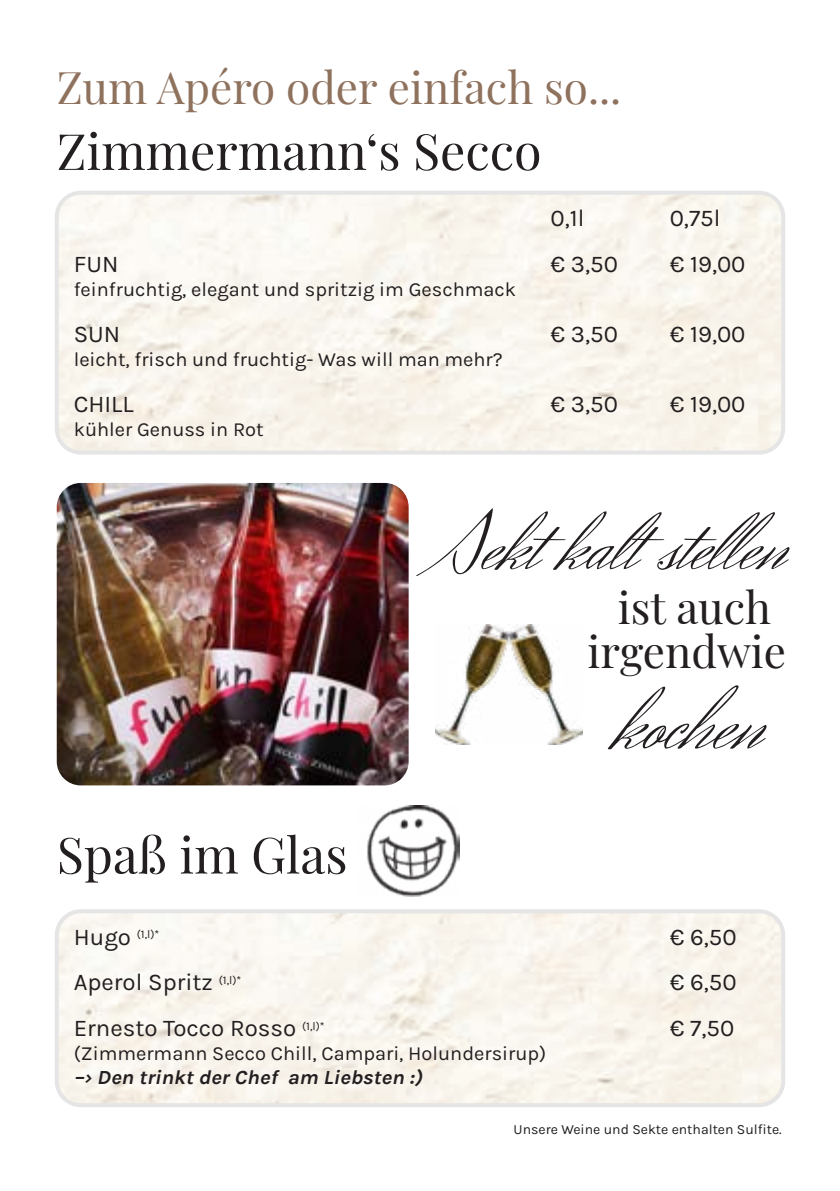
<style>
.page{position:relative;width:840px;height:1191px;background:#fff}
.page>*{position:absolute;margin:0;border:0;box-sizing:border-box;transform-origin:0 0}
.t1{font:90px "Herr Von Muellerhoff";color:#231f20}
.t2{font:84px "Herr Von Muellerhoff";color:#231f20}
.t3{font:50px "Playfair Display";color:#231f20}
.t4{font:44px "Playfair Display";color:#8f725d}
.t5{font:44px/44px "Playfair Display";color:#231f20;text-align:center}
.t6{font:24px "Karla";color:#231f20}
.t7{font:20px "Karla";color:#231f20}
.t8{font:italic 20px "Karla";color:#231f20}
.t9{font:14px "Karla";color:#231f20}
.t10{font:11.6px "Karla";color:#231f20}
.s1{font-size:24px}
</style>
<div class="page">
<div style="left:55px;top:191px;width:729px;height:263px;border:4px solid #e4e5e4;border-radius:24px"></div>
<div style="left:55px;top:909px;width:729px;height:198px;border:4px solid #e4e5e4;border-radius:24px"></div>
<img style="left:57px;top:483px;width:351px;height:302px">
<img style="left:435px;top:625px;width:147px;height:120px">
<img style="left:367px;top:805px;width:92px;height:91px">
<h3 class="t4" style="left:57px;top:53px;width:565px">Zum Apéro oder einfach so...</h3>
<h3 class="t3" style="left:57px;top:112px;width:486px">Zimmermann‘s Secco</h3>
<p class="t6" style="left:550px;top:203px;width:35px">0,1l</p>
<p class="t6" style="left:669px;top:203px;width:52px">0,75l</p>
<p class="t6" style="left:74px;top:248px;width:46px">FUN</p>
<p class="t6" style="left:550px;top:248px;width:69px">€ 3,50</p>
<p class="t6" style="left:669px;top:248px;width:77px">€ 19,00</p>
<p class="t7" style="left:74px;top:276px;width:443px">feinfruchtig, elegant und spritzig im Geschmack</p>
<p class="t6" style="left:74px;top:318px;width:48px">SUN</p>
<p class="t6" style="left:550px;top:318px;width:69px">€ 3,50</p>
<p class="t6" style="left:669px;top:318px;width:77px">€ 19,00</p>
<p class="t7" style="left:74px;top:346px;width:430px">leicht, frisch und fruchtig- Was will man mehr?</p>
<p class="t6" style="left:74px;top:388px;width:61px">CHILL</p>
<p class="t6" style="left:550px;top:388px;width:69px">€ 3,50</p>
<p class="t6" style="left:669px;top:388px;width:77px">€ 19,00</p>
<p class="t7" style="left:74px;top:416px;width:191px">kühler Genuss in Rot</p>
<h3 class="t3" style="left:57px;top:816px;width:292px">Spaß im Glas</h3>
<h2 class="t2" style="left:433px;top:491px;width:353px">Sekt kalt stellen</h2>
<h3 class="t5" style="left:587px;top:582px;width:200px">ist auch irgendwie</h3>
<h1 class="t1" style="left:613px;top:665px;width:150px">kochen</h1>
<p class="t10" style="left:74px;top:926px;width:87px"><span class="s1">Hugo</span> (1,l)*</p>
<p class="t6" style="left:669px;top:921px;width:68px">€ 6,50</p>
<p class="t6" style="left:74px;top:967px;width:169px">Aperol Spritz <sup>(1,l)*</sup></p>
<p class="t6" style="left:669px;top:967px;width:68px">€ 6,50</p>
<p class="t6" style="left:74px;top:1013px;width:252px">Ernesto Tocco Rosso <sup>(1,l)*</sup></p>
<p class="t6" style="left:669px;top:1012px;width:66px">€ 7,50</p>
<p class="t7" style="left:74px;top:1040px;width:474px">(Zimmermann Secco Chill, Campari, Holundersirup)</p>
<p class="t8" style="left:74px;top:1064px;width:354px">–›Den trinktderChef am Liebsten :)</p>
<p class="t9" style="left:513px;top:1120px;width:269px">Unsere Weine und Sekte enthalten Sulfite.</p>
</div>
